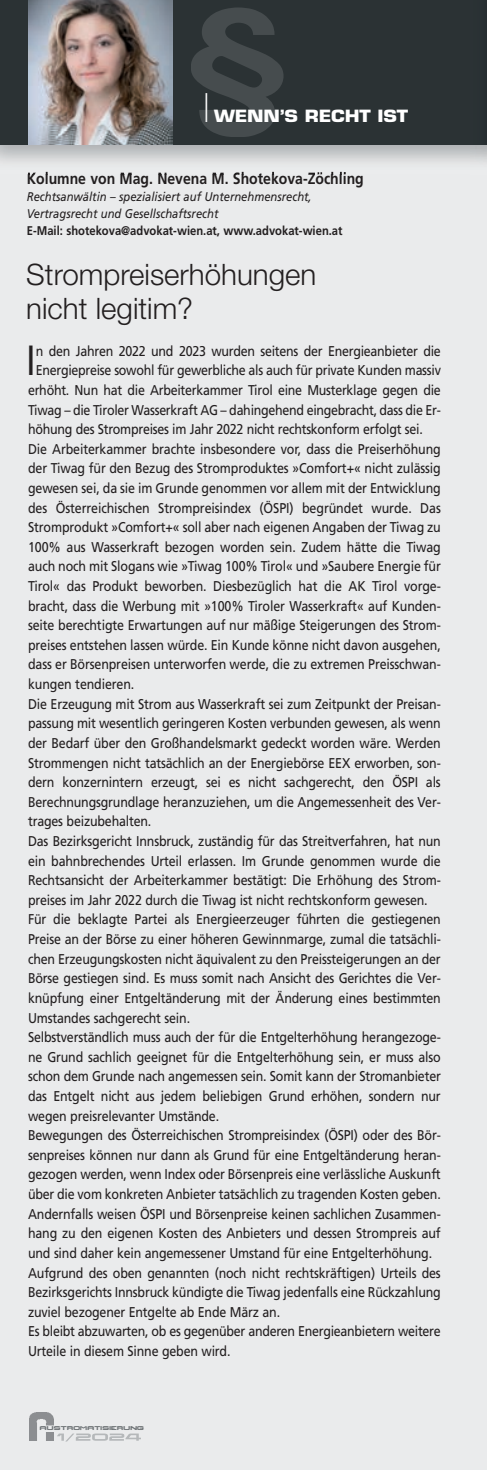
<style>
.page{position:relative;width:487px;height:1470px;background:#fff}
.page>*{position:absolute;margin:0;border:0;box-sizing:border-box;transform-origin:0 0}
.t1{font:39.2px "Eurostile";color:#231f20}
.t2{font:38.5px "Eurostile";color:#fff;scale:.45 1}
.t3{font:300 29.57px/34.3px "Helvetica Neue";color:#231f20}
.t4{font:700 16.45px "Eurostile";letter-spacing:-.015em;color:#fff;scale:1.15 1}
.t5{font:700 15.75px "Frutiger";color:#231f20;scale:.89 1}
.t6{font:14.17px "Frutiger";letter-spacing:-.015em;color:#231f20;scale:.88 1}
.t7{font:italic 12.6px/17px "Frutiger";color:#231f20;scale:.89 1}
.t8{font:700 12.6px "Frutiger";color:#231f20;scale:.89 1}
.t9{font:4.73px "BOL Dfinger";letter-spacing:.045em;color:#6a6f72;scale:1.26 1}
</style>
<div class="page">
<div style="left:0;top:136px;width:487px;height:1333px;background:#eaebec"></div>
<img style="left:0;top:145px;width:470px;height:29px">
<img style="left:28px;top:172px;width:162px;height:2px">
<div style="left:0;top:0;width:487px;height:145px;background:#2b3234"></div>
<img style="left:29px;top:0;width:144px;height:145px">
<svg style="left:191px;top:7px;width:92px;height:130px"></svg>
<img style="left:29px;top:1412px;width:25px;height:28px">
<svg style="left:57px;top:1433px;width:84px;height:8px"></svg>
<h2 class="t2" style="left:204px;top:93px;width:10px">I</h2>
<p class="t4" style="left:214px;top:110px;width:170px">WENN’S RECHT IST</p>
<p class="t5" style="left:27px;top:172px;width:380px">Kolumne von Mag. Nevena M. Shotekova-Zöchling</p>
<p class="t7" style="left:27px;top:189px;width:321px">Rechtsanwältin – spezialisiert auf Unternehmensrecht,<br>Vertragsrecht und Gesellschaftsrecht</p>
<p class="t8" style="left:27px;top:225px;width:356px">E-Mail: shotekova@advokat-wien.at, www.advokat-wien.at</p>
<h3 class="t3" style="left:26px;top:260px;width:291px">Strompreiserhöhungen nicht legitim?</h3>
<h1 class="t1" style="left:26px;top:346px;width:10px">I</h1>
<p class="t6" style="left:36px;top:345px;width:462px">n den Jahren 2022 und 2023 wurden seitens der Energieanbieter die</p>
<p class="t6" style="left:36px;top:364px;width:462px">Energiepreise sowohl für gewerbliche als auch für private Kunden massiv</p>
<p class="t6" style="left:28px;top:384px;width:470px">erhöht. Nun hat die Arbeiterkammer Tirol eine Musterklage gegen die</p>
<p class="t6" style="left:28px;top:404px;width:470px">Tiwag – die Tiroler Wasserkraft AG – dahingehend eingebracht, dass die Er-</p>
<p class="t6" style="left:28px;top:423px;width:450px">höhung des Strompreises im Jahr 2022 nicht rechtskonform erfolgt sei.</p>
<p class="t6" style="left:28px;top:443px;width:470px">Die Arbeiterkammer brachte insbesondere vor, dass die Preiserhöhung</p>
<p class="t6" style="left:28px;top:462px;width:470px">der Tiwag für den Bezug des Stromproduktes »Comfort+« nicht zulässig</p>
<p class="t6" style="left:28px;top:482px;width:470px">gewesen sei, da sie im Grunde genommen vor allem mit der Entwicklung</p>
<p class="t6" style="left:28px;top:502px;width:470px">des Österreichischen Strompreisindex (ÖSPI) begründet wurde. Das</p>
<p class="t6" style="left:28px;top:521px;width:470px">Stromprodukt »Comfort+« soll aber nach eigenen Angaben der Tiwag zu</p>
<p class="t6" style="left:28px;top:541px;width:470px">100% aus Wasserkraft bezogen worden sein. Zudem hätte die Tiwag</p>
<p class="t6" style="left:28px;top:561px;width:470px">auch noch mit Slogans wie »Tiwag 100% Tirol« und »Saubere Energie für</p>
<p class="t6" style="left:28px;top:580px;width:470px">Tirol« das Produkt beworben. Diesbezüglich hat die AK Tirol vorge-</p>
<p class="t6" style="left:28px;top:600px;width:470px">bracht, dass die Werbung mit »100% Tiroler Wasserkraft« auf Kunden-</p>
<p class="t6" style="left:28px;top:619px;width:470px">seite berechtigte Erwartungen auf nur mäßige Steigerungen des Strom-</p>
<p class="t6" style="left:28px;top:639px;width:470px">preises entstehen lassen würde. Ein Kunde könne nicht davon ausgehen,</p>
<p class="t6" style="left:28px;top:659px;width:470px">dass er Börsenpreisen unterworfen werde, die zu extremen Preisschwan-</p>
<p class="t6" style="left:28px;top:678px;width:122px">kungen tendieren.</p>
<p class="t6" style="left:28px;top:698px;width:470px">Die Erzeugung mit Strom aus Wasserkraft sei zum Zeitpunkt der Preisan-</p>
<p class="t6" style="left:28px;top:717px;width:470px">passung mit wesentlich geringeren Kosten verbunden gewesen, als wenn</p>
<p class="t6" style="left:28px;top:737px;width:470px">der Bedarf über den Großhandelsmarkt gedeckt worden wäre. Werden</p>
<p class="t6" style="left:28px;top:757px;width:470px">Strommengen nicht tatsächlich an der Energiebörse EEX erworben, son-</p>
<p class="t6" style="left:28px;top:776px;width:470px">dern konzernintern erzeugt, sei es nicht sachgerecht, den ÖSPI als</p>
<p class="t6" style="left:28px;top:796px;width:470px">Berechnungsgrundlage heranzuziehen, um die Angemessenheit des Ver-</p>
<p class="t6" style="left:28px;top:815px;width:142px">trages beizubehalten.</p>
<p class="t6" style="left:28px;top:835px;width:470px">Das Bezirksgericht Innsbruck, zuständig für das Streitverfahren, hat nun</p>
<p class="t6" style="left:28px;top:855px;width:470px">ein bahnbrechendes Urteil erlassen. Im Grunde genommen wurde die</p>
<p class="t6" style="left:28px;top:874px;width:470px">Rechtsansicht der Arbeiterkammer bestätigt: Die Erhöhung des Strom-</p>
<p class="t6" style="left:28px;top:894px;width:455px">preises im Jahr 2022 durch die Tiwag ist nicht rechtskonform gewesen.</p>
<p class="t6" style="left:28px;top:913px;width:470px">Für die beklagte Partei als Energieerzeuger führten die gestiegenen</p>
<p class="t6" style="left:28px;top:933px;width:470px">Preise an der Börse zu einer höheren Gewinnmarge, zumal die tatsächli-</p>
<p class="t6" style="left:28px;top:953px;width:470px">chen Erzeugungskosten nicht äquivalent zu den Preissteigerungen an der</p>
<p class="t6" style="left:28px;top:972px;width:470px">Börse gestiegen sind. Es muss somit nach Ansicht des Gerichtes die Ver-</p>
<p class="t6" style="left:28px;top:992px;width:470px">knüpfung einer Entgeltänderung mit der Änderung eines bestimmten</p>
<p class="t6" style="left:28px;top:1011px;width:186px">Umstandes sachgerecht sein.</p>
<p class="t6" style="left:28px;top:1031px;width:470px">Selbstverständlich muss auch der für die Entgelterhöhung herangezoge-</p>
<p class="t6" style="left:28px;top:1051px;width:470px">ne Grund sachlich geeignet für die Entgelterhöhung sein, er muss also</p>
<p class="t6" style="left:28px;top:1070px;width:470px">schon dem Grunde nach angemessen sein. Somit kann der Stromanbieter</p>
<p class="t6" style="left:28px;top:1090px;width:470px">das Entgelt nicht aus jedem beliebigen Grund erhöhen, sondern nur</p>
<p class="t6" style="left:28px;top:1109px;width:219px">wegen preisrelevanter Umstände.</p>
<p class="t6" style="left:28px;top:1129px;width:470px">Bewegungen des Österreichischen Strompreisindex (ÖSPI) oder des Bör-</p>
<p class="t6" style="left:28px;top:1149px;width:470px">senpreises können nur dann als Grund für eine Entgeltänderung heran-</p>
<p class="t6" style="left:28px;top:1168px;width:470px">gezogen werden, wenn Index oder Börsenpreis eine verlässliche Auskunft</p>
<p class="t6" style="left:28px;top:1188px;width:470px">über die vom konkreten Anbieter tatsächlich zu tragenden Kosten geben.</p>
<p class="t6" style="left:28px;top:1207px;width:470px">Andernfalls weisen ÖSPI und Börsenpreise keinen sachlichen Zusammen-</p>
<p class="t6" style="left:28px;top:1227px;width:470px">hang zu den eigenen Kosten des Anbieters und dessen Strompreis auf</p>
<p class="t6" style="left:28px;top:1247px;width:460px">und sind daher kein angemessener Umstand für eine Entgelterhöhung.</p>
<p class="t6" style="left:28px;top:1266px;width:470px">Aufgrund des oben genannten (noch nicht rechtskräftigen) Urteils des</p>
<p class="t6" style="left:28px;top:1286px;width:470px">Bezirksgerichts Innsbruck kündigte die Tiwag jedenfalls eine Rückzahlung</p>
<p class="t6" style="left:28px;top:1305px;width:288px">zuviel bezogener Entgelte ab Ende März an.</p>
<p class="t6" style="left:28px;top:1325px;width:470px">Es bleibt abzuwarten, ob es gegenüber anderen Energieanbietern weitere</p>
<p class="t6" style="left:28px;top:1345px;width:231px">Urteile in diesem Sinne geben wird.</p>
<p class="t9" style="left:40px;top:1425px;width:84px">AUSTROMATISIERUNG</p>
</div>
